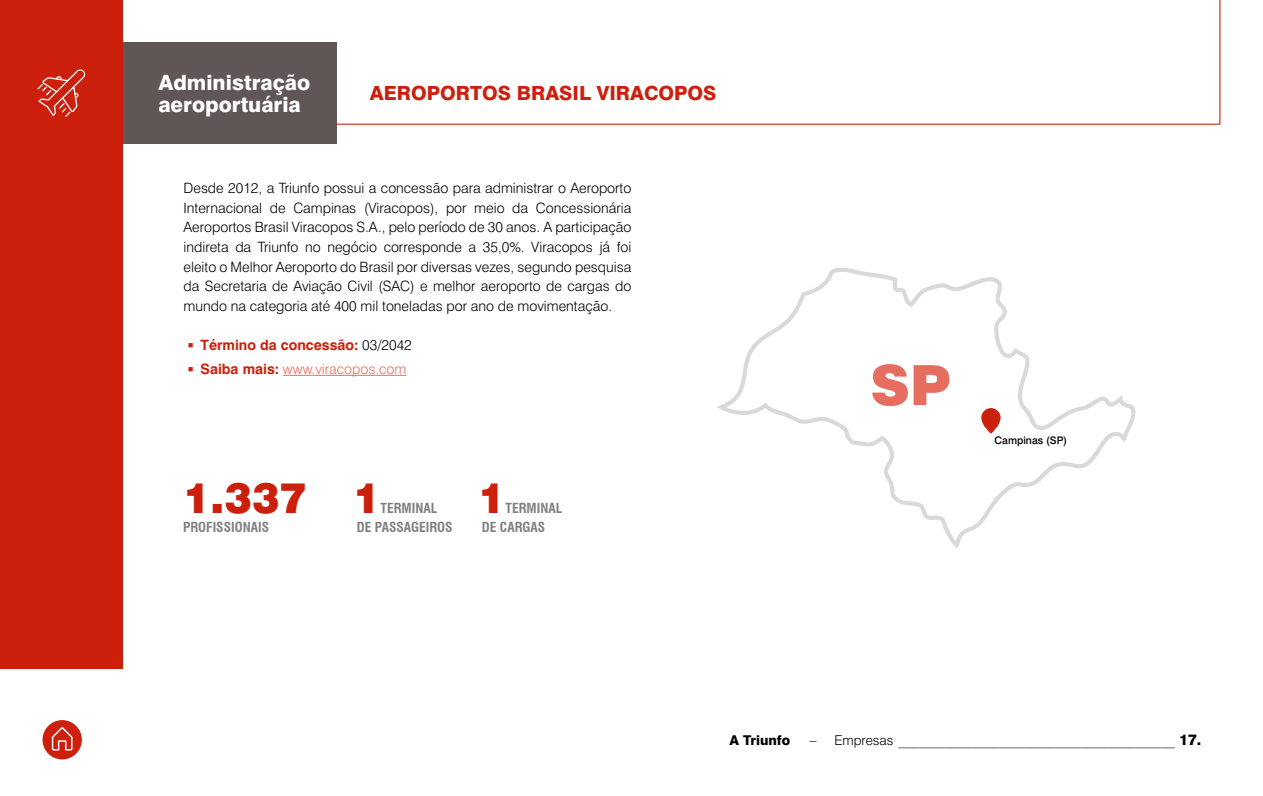
<style>
.page{position:relative;width:1263px;height:796px;background:#fff}
.page>*{position:absolute;margin:0;border:0;box-sizing:border-box;transform-origin:0 0}
.t1{font:900 55.35px "Swiss 721";color:#e66e60}
.t2{font:900 42px "Swiss 721";color:#cc200d}
.t3{font:800 21px/22.5px "Swiss 721";color:#fff}
.t4{font:800 19.5px "Swiss 721";color:#cc200d}
.t5{font:800 15px "Swiss 721";color:#000}
.t6{font:300 14.25px/19.5px "Swiss 721";color:#000;text-align:justify}
.t7{font:300 14.25px "Swiss 721";color:#e66e60}
.t8{font:700 14.25px "Swiss 721";color:#cc200d}
.t9{font:700 condensed 13.5px/18.5px "Swiss 721 BT";color:#808080}
.t10{font:300 13.5px "Swiss 721";color:#000}
.t11{font:800 13.5px "Swiss 721";color:#000}
.t12{font:500 10.5px "Swiss 721";color:#000}
.s1{font-family:"Lato"}
.s2{font-weight:300;color:#000}
.s3{font-family:"Lato";font-weight:700;color:#cc200d}
.s4{font-weight:700;color:#cc200d}
</style>
<div class="page">
<hr style="left:283px;top:375px;width:123px;height:1px;background:#e66e60">
<svg style="left:287px;top:0;width:934px;height:125px"></svg>
<div style="left:43px;top:43px;width:294px;height:101px;background:#615656"></div>
<div style="left:0;top:0;width:123px;height:668px;background:#cc200d"></div>
<svg style="left:37px;top:69px;width:49px;height:48px"></svg>
<svg style="left:717px;top:268px;width:419px;height:280px"></svg>
<svg style="left:981px;top:408px;width:19px;height:25px"></svg>
<div style="left:43px;top:719px;width:39px;height:40px;background:#cc200d;border-radius:50%"></div>
<svg style="left:52px;top:726px;width:21px;height:24px"></svg>
<h3 class="t3" style="left:158px;top:71px;width:153px">Administração aeroportuária</h3>
<h3 class="t4" style="left:370px;top:81px;width:348px">AEROPORTOS BRASIL VIRACOPOS</h3>
<p class="t6" style="left:184px;top:178px;width:449px">Desde 2012, a Triunfo possui a concessão para administrar o Aeroporto Internacional de Campinas (Viracopos), por meio da Concessionária Aeroportos Brasil Viracopos S.A., pelo período de 30 anos. A participação indireta da Triunfo no negócio corresponde a 35,0%. Viracopos já foi eleito o Melhor Aeroporto do Brasil por diversas vezes, segundo pesquisa da Secretaria de Aviação Civil (SAC) e melhor aeroporto de cargas do mundo na categoria até 400 mil toneladas por ano de movimentação.</p>
<p class="t8" style="left:188px;top:336px;width:226px"><span class="s1">▪</span> Término da concessão: <span class="s2">03/2042</span></p>
<p class="t7" style="left:188px;top:359px;width:220px"><span class="s3">▪</span> <span class="s4">Saiba mais:</span> www.viracopos.com</p>
<h2 class="t2" style="left:183px;top:472px;width:126px">1.337</h2>
<p class="t9" style="left:183px;top:517px;width:88px">PROFISSIONAIS</p>
<h2 class="t2" style="left:353px;top:472px;width:29px">1</h2>
<p class="t9" style="left:357px;top:499px;width:97px;text-indent:24px">TERMINAL<br>DE PASSAGEIROS</p>
<h2 class="t2" style="left:478px;top:472px;width:29px">1</h2>
<p class="t9" style="left:482px;top:498px;width:82px;line-height:18.9px;text-indent:24px">TERMINAL<br>DE CARGAS</p>
<h1 class="t1" style="left:870px;top:351px;width:82px">SP</h1>
<p class="t12" style="left:995px;top:433px;width:74px">Campinas (SP)</p>
<p class="t5" style="left:1179px;top:730px;width:24px">17.</p>
<p class="t11" style="left:730px;top:731px;width:62px">A Triunfo</p>
<p class="t10" style="left:810px;top:731px;width:367px">– Empresas _________________________________________</p>
</div>
